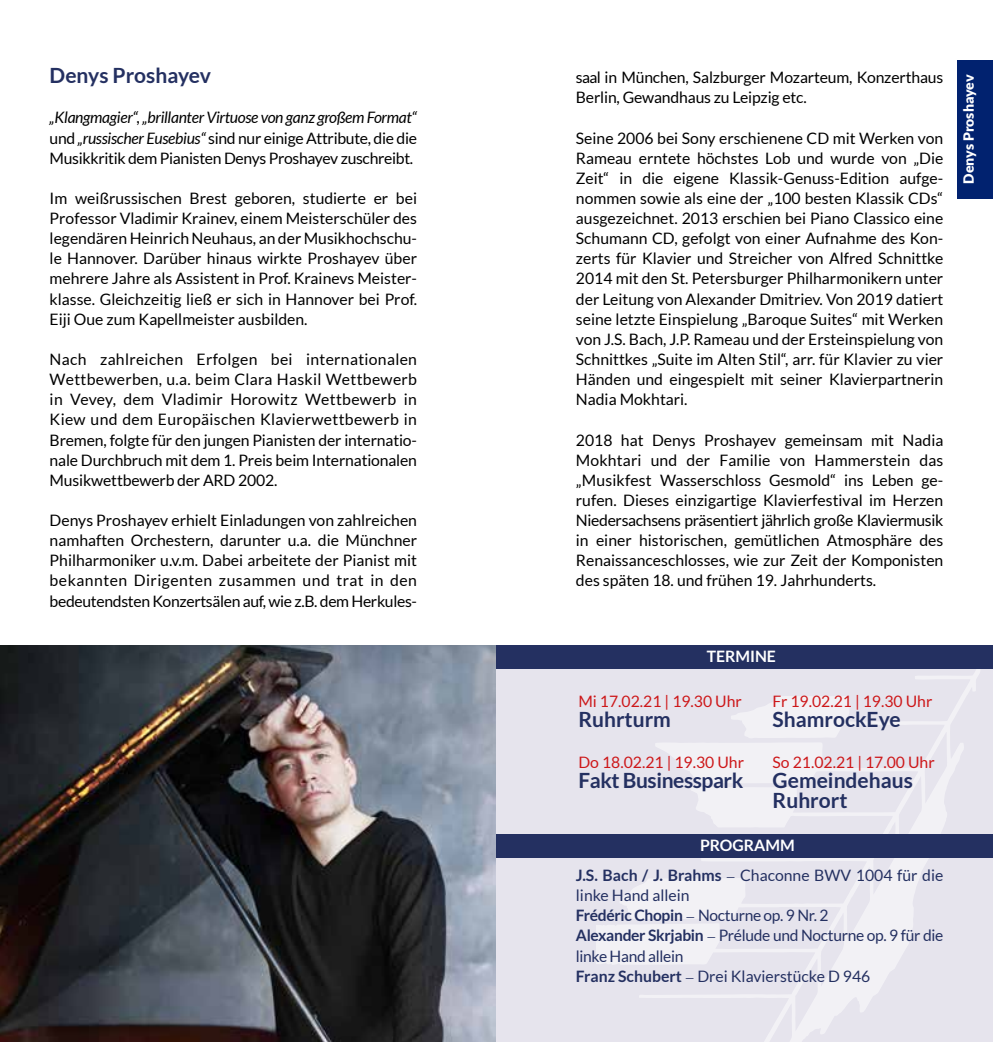
<style>
.page{position:relative;width:993px;height:1042px;background:#fff}
.page>*{position:absolute;margin:0;border:0;box-sizing:border-box;transform-origin:0 0}
.t1{font:700 21px/20.1px "Lato";color:#243061}
.t2{font:700 21px "Lato";letter-spacing:-.02em;color:#243061}
.t3{font:15.75px/20.1px "Lato";letter-spacing:-.01em;color:#000;text-align:justify}
.t4{font:15.75px/20.1px "Lato";letter-spacing:-.02em;color:#243061}
.t5{font:15.75px "Lato";color:#cd1719}
.t6{font:700 15.75px "Lato";color:#fff}
.t7{font:900 14px "Lato";color:#fff}
.s1{font-style:italic}
.s2{font-weight:700}
.s3{font-family:"Crimson Pro";font-weight:200}
</style>
<div class="page">
<img style="left:0;top:645px;width:496px;height:397px">
<div style="left:956px;top:60px;width:36px;height:138px;background:#01226f"></div>
<div style="left:496px;top:645px;width:496px;height:397px;background:#e6e4ed"></div>
<svg style="left:595px;top:668px;width:385px;height:374px"></svg>
<div style="left:496px;top:645px;width:496px;height:23px;background:#243061"></div>
<div style="left:496px;top:834px;width:496px;height:23px;background:#243061"></div>
<h1 class="t1" style="left:50px;top:65px;width:163px">Denys Proshayev</h1>
<p class="t3" style="left:50px;top:108px;width:369px"><span class="s1">„Klangmagier“, „brillanter Virtuose von ganz großem Format“ </span>und <span class="s1">„russischer Eusebius“</span> sind nur einige Attribute, die die Musikkritik dem Pianisten Denys Proshayev zuschreibt.</p>
<p class="t3" style="left:50px;top:188px;width:369px">Im weißrussischen Brest geboren, studierte er bei Professor Vladimir Krainev, einem Meisterschüler des legendären Heinrich Neuhaus, an der Musikhochschu&shy;le Hannover. Darüber hinaus wirkte Proshayev über mehrere Jahre als Assistent in Prof. Krainevs Meister&shy;klasse. Gleichzeitig ließ er sich in Hannover bei Prof.<br>Eiji Oue zum Kapellmeister ausbilden.</p>
<p class="t3" style="left:50px;top:349px;width:369px">Nach zahlreichen Erfolgen bei internationalen Wettbewerben, u.a. beim Clara Haskil Wettbewerb in Vevey, dem Vladimir Horowitz Wettbewerb in Kiew und dem Europäischen Klavierwettbewerb in Bremen, folgte für den jungen Pianisten der internatio&shy;nale Durchbruch mit dem 1. Preis beim Internationalen Musikwettbewerb der ARD 2002.</p>
<p class="t3" style="left:50px;top:510px;width:369px">Denys Proshayev erhielt Einladungen von zahlreichen namhaften Orchestern, darunter u.a. die Mü nchner Philharmoniker u.v.m. Dabei arbeitete der Pianist mit bekannten Dirigenten zusammen und trat in den bedeutendsten Konzertsälen auf, wie z.B. dem Herkules-</p>
<p class="t3" style="left:575px;top:67px;width:369px">saal in München, Salzburger Mozarteum, Konzerthaus<br>Berlin, Gewandhaus zu Leipzig etc.</p>
<p class="t3" style="left:575px;top:128px;width:369px">Seine 2006 bei Sony erschienene CD mit Werken von Rameau erntete höchstes Lob und wurde von „Die Zeit“ in die eigene Klassik-Genuss-Edition aufge&shy;nommen sowie als eine der „100 besten Klassik CDs“ ausgezeichnet. 2013 erschien bei Piano Classico eine Schumann CD, gefolgt von einer Aufnahme des Kon&shy;zerts für Klavier und Streicher von Alfred Schnittke 2014 mit den St. Petersburger Philharmonikern unter der Leitung von Alexander Dmitriev. Von 2019 datiert seine letzte Einspielung „Baroque Suites“ mit Werken von J.S. Bach, J.P. Rameau und der Ersteinspielung von Schnittkes „Suite im Alten Stil“, arr. für Klavier zu vier Händen und eingespielt mit seiner Klavierpartnerin Nadia Mokhtari.</p>
<p class="t3" style="left:575px;top:430px;width:369px">2018 hat Denys Proshayev gemeinsam mit Nadia Mokhtari und der Familie von Hammerstein das „Musikfest Wasserschloss Gesmold“ ins Leben ge&shy;rufen. Dieses einzigartige Klavierfestival im Herzen Niedersachsens präsentiert jährlich große Klaviermusik in einer historischen, gemütlichen Atmosphäre des Renaissanceschlosses, wie zur Zeit der Komponisten des späten 18. und frühen 19. Jahrhunderts.</p>
<p class="t7" style="left:960px;top:184px;width:111px;rotate:-90deg">Denys Proshayev</p>
<p class="t6" style="left:706px;top:647px;width:71px">TERMINE</p>
<p class="t5" style="left:578px;top:693px;width:165px">Mi 17.02.21 | 19.30 Uhr</p>
<h1 class="t1" style="left:578px;top:709px;width:94px">Ruhrturm</h1>
<p class="t5" style="left:578px;top:753px;width:167px">Do 18.02.21 | 19.30 Uhr</p>
<h1 class="t2" style="left:578px;top:768px;width:166px">Fakt Businesspark</h1>
<p class="t5" style="left:772px;top:693px;width:161px">Fr 19.02.21 | 19.30 Uhr</p>
<h1 class="t1" style="left:772px;top:709px;width:130px">ShamrockEye</h1>
<p class="t5" style="left:772px;top:753px;width:163px">So 21.02.21 | 17.00 Uhr</p>
<h1 class="t1" style="left:772px;top:769px;width:142px">Gemeindehaus<br>Ruhrort</h1>
<p class="t6" style="left:699px;top:836px;width:96px">PROGRAMM</p>
<p class="t4" style="left:575px;top:865px;width:369px"><span class="s2">J.S. Bach / J. Brahms</span> <span class="s3">‒</span> Chaconne BWV 1004 für die linke Hand allein<br><span class="s2">Frédéric Chopin</span> <span class="s3">‒</span> Nocturne op. 9 Nr. 2<br><span class="s2">Alexander Skrjabin</span> <span class="s3">‒</span> Prélude und Nocturne op. 9 für die linke Hand allein<br><span class="s2">Franz Schubert</span> <span class="s3">‒</span> Drei Klavierstücke D 946</p>
</div>
